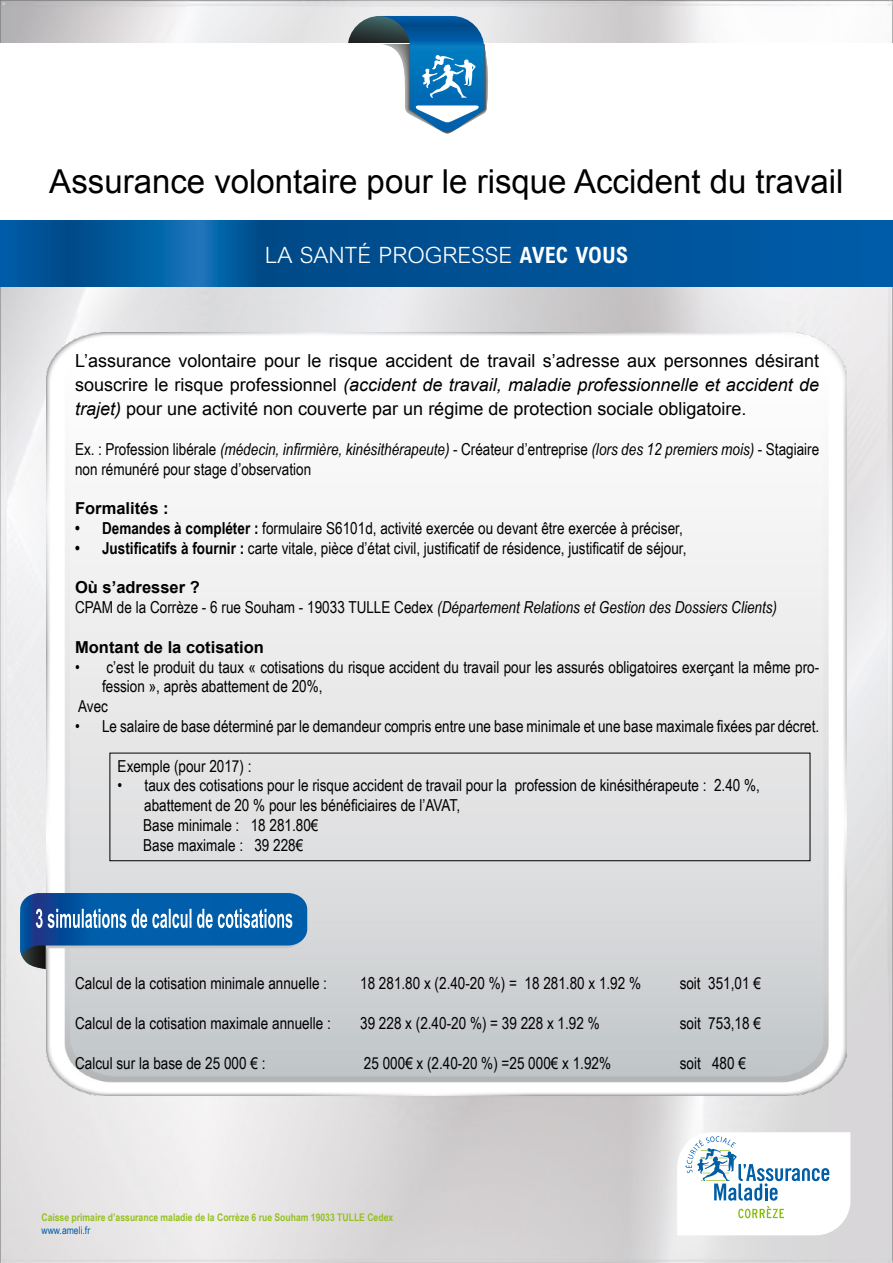
<style>
.page{position:relative;width:893px;height:1263px;background:#fff}
.page>*{position:absolute;margin:0;border:0;box-sizing:border-box;transform-origin:0 0}
.t1{font:33px "Arial";color:#000}
.t2{font:300 22.5px "M Arial";color:#fff}
.t3{font:18px/24px "Arial";color:#000;text-align:justify}
.t4{font:16.5px/19.8px "Arial Narrow";color:#000}
.t5{font:italic 16.5px "Arial Narrow";color:#000}
.t6{font:700 16.5px "Arial";color:#000}
.t7{font:700 10.5px "Arial Narrow";color:#95c11f}
.t8{font:10.5px "Arial Narrow";color:#005da9}
.s1{font-weight:700;font-stretch:condensed}
.s2{font-style:italic}
.s3{font-weight:700}
.s4{font-style:normal}
</style>
<div class="page">
<img style="left:0;top:0;width:893px;height:1263px">
<img style="left:46px;top:332px;width:801px;height:794px">
<div style="left:0;top:43px;width:893px;height:213px;background:#fff"></div>
<svg style="left:0;top:220px;width:893px;height:66px;background:#01559a"></svg>
<svg style="left:348px;top:16px;width:141px;height:118px"></svg>
<div style="left:110px;top:753px;width:700px;height:108px;border:1px solid #000"></div>
<svg style="left:20px;top:893px;width:287px;height:76px;background:#568ab8"></svg>
<svg style="left:677px;top:1132px;width:173px;height:103px"></svg>
<h1 class="t1" style="left:49px;top:163px;width:796px">Assurance volontaire pour le risque Accident du travail</h1>
<h2 class="t2" style="left:265px;top:242px;width:365px">LA SANTÉ PROGRESSE <span class="s1">AVEC VOUS</span></h2>
<p class="t3" style="left:75px;top:349px;width:746px">L’assurance volontaire pour le risque accident de travail s’adresse aux personnes désirant souscrire le risque professionnel <span class="s2">(accident de travail, maladie professionnelle et accident de trajet)</span> pour une activité non couverte par un régime de protection sociale obligatoire.</p>
<p class="t4" style="left:75px;top:439px;width:746px">Ex. : Profession libérale <span class="s2">(médecin, infirmière, kinésithérapeute)</span> - Créateur d’entreprise <span class="s2">(lors des 12 premiers mois)</span> - Stagiaire non rémunéré pour stage d’observation</p>
<p class="t6" style="left:75px;top:499px;width:95px">Formalités :</p>
<p class="t4" style="left:75px;top:518px;width:609px"><span class="s3">• Demandes à compléter :</span> formulaire S6101d, activité exercée ou devant être exercée à préciser,</p>
<p class="t4" style="left:75px;top:538px;width:613px"><span class="s3">• Justificatifs à fournir :</span> carte vitale, pièce d’état civil, justificatif de résidence, justificatif de séjour,</p>
<p class="t6" style="left:75px;top:578px;width:126px">Où s’adresser ?</p>
<p class="t5" style="left:75px;top:598px;width:703px"><span class="s4">CPAM de la Corrèze - 6 rue Souham - 19033 TULLE Cedex</span> (Département Relations et Gestion des Dossiers Clients)</p>
<p class="t6" style="left:75px;top:638px;width:190px">Montant de la cotisation</p>
<p class="t4" style="left:75px;top:657px;width:746px">• c’est le produit du taux « cotisations du risque accident du travail pour les assurés obligatoires exerçant la même pro-</p>
<p class="t4" style="left:102px;top:676px;width:222px">fession », après abattement de 20%,</p>
<p class="t4" style="left:78px;top:696px;width:31px">Avec</p>
<p class="t4" style="left:75px;top:716px;width:746px">• Le salaire de base déterminé par le demandeur compris entre une base minimale et une base maximale fixées par décret.</p>
<p class="t4" style="left:118px;top:756px;width:135px">Exemple (pour 2017) :</p>
<p class="t4" style="left:143px;top:775px;width:618px;text-indent:-26px">• taux des cotisations pour le risque accident de travail pour la profession de kinésithérapeute : 2.40 %, abattement de 20 % pour les bénéficiaires de l’AVAT,<br>Base minimale : 18 281.80€<br>Base maximale : 39 228€</p>
<p class="t4" style="left:75px;top:973px;width:253px">Calcul de la cotisation minimale annuelle :</p>
<p class="t4" style="left:360px;top:973px;width:282px">18 281.80 x (2.40-20 %) = 18 281.80 x 1.92 %</p>
<p class="t4" style="left:680px;top:973px;width:83px">soit 351,01 €</p>
<p class="t4" style="left:75px;top:1013px;width:257px">Calcul de la cotisation maximale annuelle :</p>
<p class="t4" style="left:360px;top:1013px;width:241px">39 228 x (2.40-20 %) = 39 228 x 1.92 %</p>
<p class="t4" style="left:680px;top:1013px;width:83px">soit 753,18 €</p>
<p class="t4" style="left:75px;top:1053px;width:192px">Calcul sur la base de 25 000 € :</p>
<p class="t4" style="left:364px;top:1053px;width:249px">25 000€ x (2.40-20 %) =25 000€ x 1.92%</p>
<p class="t4" style="left:680px;top:1053px;width:68px">soit 480 €</p>
<p class="t7" style="left:41px;top:1211px;width:353px">Caisse primaire d’assurance maladie de la Corrèze 6 rue Souham 19033 TULLE Cedex</p>
<p class="t8" style="left:41px;top:1224px;width:50px">www.ameli.fr</p>
</div>
